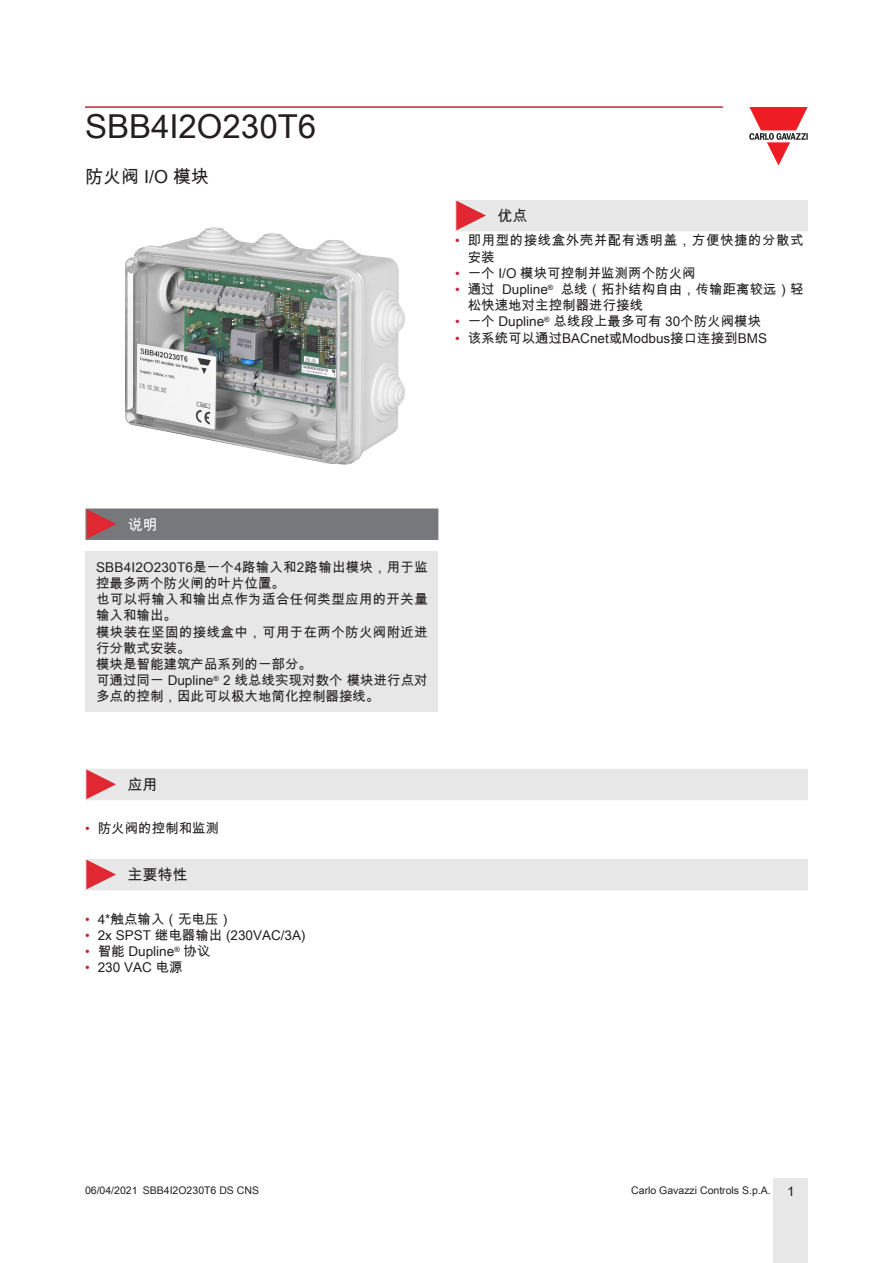
<style>
.page{position:relative;width:893px;height:1263px;background:#fff}
.page>*{position:absolute;margin:0;border:0;box-sizing:border-box;transform-origin:0 0}
.t1{font:33px "Arial Unicode MS";color:#231f20}
.Titolo02{font:18px "Arial Unicode MS";color:#231f20}
.Titolo03{font:15px "Arial Unicode MS";color:#231f20}
.Titolo04{font:15px "Arial Unicode MS";color:#fff}
.Testo{font:13.5px/16.2px "Arial Unicode MS";color:#231f20}
.Testo-2{font:13.5px/16.2px "Arial Unicode MS";letter-spacing:.025em;color:#231f20}
.Testo-3{font:13.5px/16.2px "Arial Unicode MS";letter-spacing:.04em;color:#231f20}
.t2{font:10.5px "Arial Unicode MS";color:#231f20}
.s1{color:#c42633}
.s2{font-size:13.5px}
</style>
<div class="page">
<hr style="left:85px;top:106px;width:638px;height:2px;background:#c42633">
<div style="left:774px;top:1178px;width:34px;height:85px;background:#e7e7e8"></div>
<svg style="left:749px;top:107px;width:59px;height:59px"></svg>
<div style="left:85px;top:551px;width:353px;height:161px;background:#e7e7e8"></div>
<img style="left:125px;top:227px;width:280px;height:238px">
<svg style="left:85px;top:508px;width:353px;height:32px;background:#7d777a"></svg>
<div style="left:455px;top:200px;width:353px;height:31px;background:#e7e7e8"></div>
<div style="left:85px;top:769px;width:723px;height:31px;background:#e7e7e8"></div>
<div style="left:85px;top:859px;width:723px;height:31px;background:#e7e7e8"></div>
<h1 class="t1" style="left:85px;top:102px;width:233px">SBB4I2O230T6</h1>
<p class="Titolo02" style="left:85px;top:164px;width:126px">防火阀 I/O 模块</p>
<p class="Titolo03" style="left:497px;top:205px;width:31px">优点</p>
<p class="Testo-3" style="left:468px;top:232px;width:337px;text-indent:-13px"><span class="s1">•</span> 即用型的接线盒外壳并配有透明盖，方便快捷的分散式安装</p>
<p class="Testo" style="left:455px;top:265px;width:242px"><span class="s1">•</span> 一个 I/O 模块可控制并监测两个防火阀</p>
<p class="Testo" style="left:468px;top:281px;width:337px;text-indent:-13px"><span class="s1">•</span> 通过 Dupline<sup>®</sup> 总线（拓扑结构自由，传输距离较远）轻松快速地对主控制器进行接线</p>
<p class="Testo" style="left:455px;top:313px;width:308px"><span class="s1">•</span> 一个 Dupline<sup>®</sup> 总线段上最多可有 30个防火阀模块</p>
<p class="Testo" style="left:455px;top:329px;width:314px"><span class="s1">•</span> 该系统可以通过BACnet或Modbus接口连接到BMS</p>
<p class="Titolo04" style="left:128px;top:513px;width:31px">说明</p>
<p class="Testo" style="left:96px;top:559px;width:333px">SBB4I2O230T6是一个4路输入和2路输出模块，用于监控最多两个防火闸的叶片位置。</p>
<p class="Testo-2" style="left:96px;top:591px;width:333px">也可以将输入和输出点作为适合任何类型应用的开关量输入和输出。</p>
<p class="Testo-2" style="left:96px;top:623px;width:333px">模块装在坚固的接线盒中，可用于在两个防火阀附近进行分散式安装。</p>
<p class="Testo" style="left:96px;top:656px;width:217px">模块是智能建筑产品系列的一部分。</p>
<p class="Testo" style="left:96px;top:672px;width:333px">可通过同一 Dupline<sup>®</sup> 2 线总线实现对数个 模块进行点对多点的控制，因此可以极大地简化控制器接线。</p>
<p class="Titolo03" style="left:128px;top:774px;width:31px">应用</p>
<p class="Testo" style="left:85px;top:820px;width:136px"><span class="s1">•</span> 防火阀的控制和监测</p>
<p class="Titolo03" style="left:128px;top:864px;width:61px">主要特性</p>
<p class="Testo" style="left:85px;top:910px;width:149px"><span class="s1">•</span> 4*触点输入（无电压）</p>
<p class="Testo" style="left:85px;top:927px;width:222px"><span class="s1">•</span> 2x SPST 继电器输出 (230VAC/3A)</p>
<p class="Testo" style="left:85px;top:943px;width:127px"><span class="s1">•</span> 智能 Dupline<sup>®</sup> 协议</p>
<p class="Testo" style="left:85px;top:959px;width:99px"><span class="s1">•</span> 230 VAC 电源</p>
<p class="t2" style="left:85px;top:1183px;width:175px">06/04/2021 SBB4I2O230T6 DS CNS</p>
<p class="t2" style="left:631px;top:1183px;width:165px">Carlo Gavazzi Controls S.p.A. <span class="s2">1</span></p>
</div>
